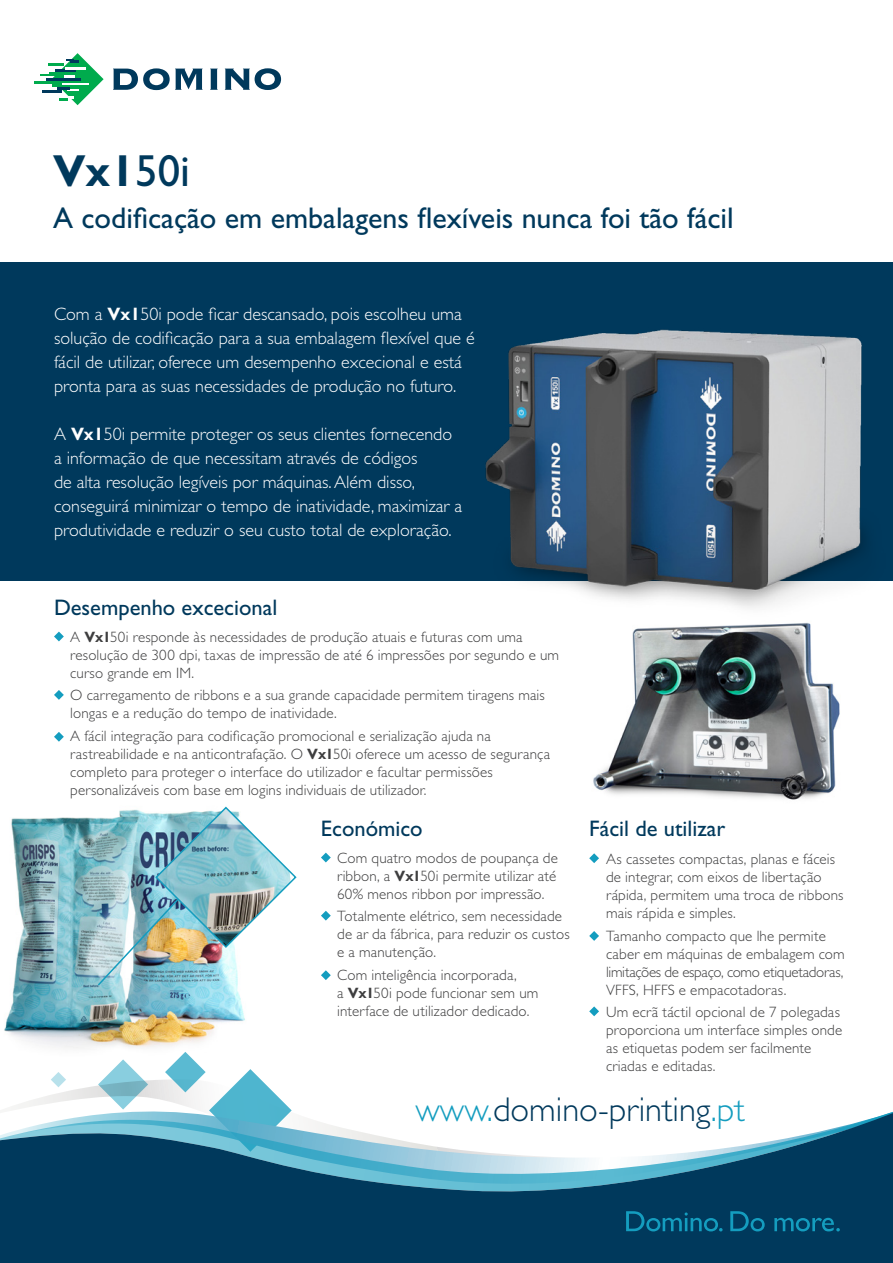
<style>
.page{position:relative;width:893px;height:1263px;background:#fff}
.page>*{position:absolute;margin:0;border:0;box-sizing:border-box;transform-origin:0 0}
._2pp_Main_Head_Mediu{font:700 45px "Gill Sans Std";color:#00395c}
.Domino_URL{font:300 34.5px "Gill Sans Std";color:#00395c}
._2pp_Strapline{font:30px "Gill Sans Std";color:#00395c}
._2pp_Sub_Head_Centre{font:22.5px "Gill Sans Std";color:#00395c}
._2pp_Sub_Head{font:22.5px "Gill Sans Std";color:#00395c}
._2pp_Intro_White{font:300 18px/24px "Gill Sans Std";color:#fff}
._2pp_Bullet_Text{font:300 15px/18px "Gill Sans Std";letter-spacing:.01em;color:#3e3e3f}
.s1{font-weight:400}
.s2{font-weight:700}
.s3{color:#149dbf}
</style>
<div class="page">
<img style="left:593px;top:675px;width:247px;height:125px">
<img style="left:4px;top:817px;width:241px;height:231px">
<div style="left:0;top:262px;width:893px;height:319px;background:#00395c"></div>
<svg style="left:103px;top:1059px;width:40px;height:20px"></svg>
<svg style="left:41px;top:1079px;width:124px;height:19px"></svg>
<svg style="left:51px;top:1072px;width:15px;height:15px"></svg>
<svg style="left:11px;top:1098px;width:154px;height:10px"></svg>
<svg style="left:165px;top:1052px;width:124px;height:56px"></svg>
<svg style="left:0;top:1108px;width:893px;height:155px;fill:#00395c"></svg>
<svg style="left:210px;top:69px;width:8px;height:21px"></svg>
<svg style="left:225px;top:68px;width:56px;height:22px"></svg>
<svg style="left:113px;top:68px;width:90px;height:22px"></svg>
<hr style="left:34px;top:81px;width:29px;height:2px;background:#00ab4d">
<svg style="left:40px;top:53px;width:64px;height:52px"></svg>
<svg style="left:626px;top:1211px;width:214px;height:20px;background:#055477"></svg>
<img style="left:485px;top:329px;width:381px;height:346px">
<svg style="left:54px;top:632px;width:10px;height:9px"></svg>
<svg style="left:54px;top:690px;width:10px;height:10px"></svg>
<svg style="left:321px;top:911px;width:10px;height:9px"></svg>
<svg style="left:321px;top:853px;width:10px;height:9px"></svg>
<svg style="left:321px;top:970px;width:10px;height:10px"></svg>
<svg style="left:589px;top:853px;width:10px;height:10px"></svg>
<svg style="left:589px;top:931px;width:10px;height:10px"></svg>
<svg style="left:589px;top:1006px;width:10px;height:10px"></svg>
<img style="left:96px;top:806px;width:201px;height:181px">
<svg style="left:54px;top:732px;width:10px;height:10px"></svg>
<p class="_2pp_Main_Head_Mediu" style="left:53px;top:144px;width:138px">Vx1<span class="s1">50i</span></p>
<p class="_2pp_Strapline" style="left:53px;top:200px;width:682px">A codificação em embalagens flexíveis nunca foi tão fácil</p>
<p class="_2pp_Intro_White" style="left:54px;top:302px;width:422px">Com a <span class="s2">Vx1</span>50i pode ficar descansado, pois escolheu uma solução de codificação para a sua embalagem flexível que é fácil de utilizar, oferece um desempenho excecional e está pronta para as suas necessidades de produção no futuro.</p>
<p class="_2pp_Intro_White" style="left:54px;top:422px;width:410px">A <span class="s2">Vx1</span>50i permite proteger os seus clientes fornecendo a informação de que necessitam através de códigos<br>de alta resolução legíveis por máquinas. Além disso, conseguirá minimizar o tempo de inatividade, maximizar a produtividade e reduzir o seu custo total de exploração.</p>
<p class="_2pp_Sub_Head" style="left:54px;top:594px;width:225px">Desempenho excecional</p>
<p class="_2pp_Bullet_Text" style="left:70px;top:628px;width:490px">A <span class="s2">Vx1</span>50i responde às necessidades de produção atuais e futuras com uma resolução de 300 dpi, taxas de impressão de até 6 impressões por segundo e um curso grande em IM.</p>
<p class="_2pp_Bullet_Text" style="left:70px;top:687px;width:476px">O carregamento de ribbons e a sua grande capacidade permitem tiragens mais longas e a redução do tempo de inatividade.</p>
<p class="_2pp_Bullet_Text" style="left:70px;top:727px;width:481px">A fácil integração para codificação promocional e serialização ajuda na rastreabilidade e na anticontrafação. O <span class="s2">Vx1</span>50i oferece um acesso de segurança completo para proteger o interface do utilizador e facultar permissões personalizáveis com base em logins individuais de utilizador.</p>
<p class="_2pp_Sub_Head_Centre" style="left:321px;top:815px;width:103px">Económico</p>
<p class="_2pp_Bullet_Text" style="left:337px;top:849px;width:222px;text-align:justify">Com quatro modos de poupança de ribbon, a <span class="s2">Vx1</span>50i permite utilizar até 60% menos ribbon por impressão.</p>
<p class="_2pp_Bullet_Text" style="left:337px;top:907px;width:234px">Totalmente elétrico, sem necessidade de ar da fábrica, para reduzir os custos e a manutenção.</p>
<p class="_2pp_Bullet_Text" style="left:337px;top:966px;width:203px">Com inteligência incorporada,<br>a <span class="s2">Vx1</span>50i pode funcionar sem um interface de utilizador dedicado.</p>
<p class="_2pp_Sub_Head_Centre" style="left:589px;top:815px;width:138px">Fácil de utilizar</p>
<p class="_2pp_Bullet_Text" style="left:606px;top:850px;width:239px">As cassetes compactas, planas e fáceis de integrar, com eixos de libertação rápida, permitem uma troca de ribbons mais rápida e simples.</p>
<p class="_2pp_Bullet_Text" style="left:606px;top:927px;width:240px">Tamanho compacto que lhe permite caber em máquinas de embalagem com limitações de espaço, como etiquetadoras, VFFS, HFFS e empacotadoras.</p>
<p class="_2pp_Bullet_Text" style="left:606px;top:1003px;width:238px">Um ecrã táctil opcional de 7 polegadas proporciona um interface simples onde as etiquetas podem ser facilmente criadas e editadas.</p>
<p class="Domino_URL" style="left:415px;top:1090px;width:331px"><span class="s3">www.</span>domino-printing<span class="s3">.pt</span></p>
</div>
